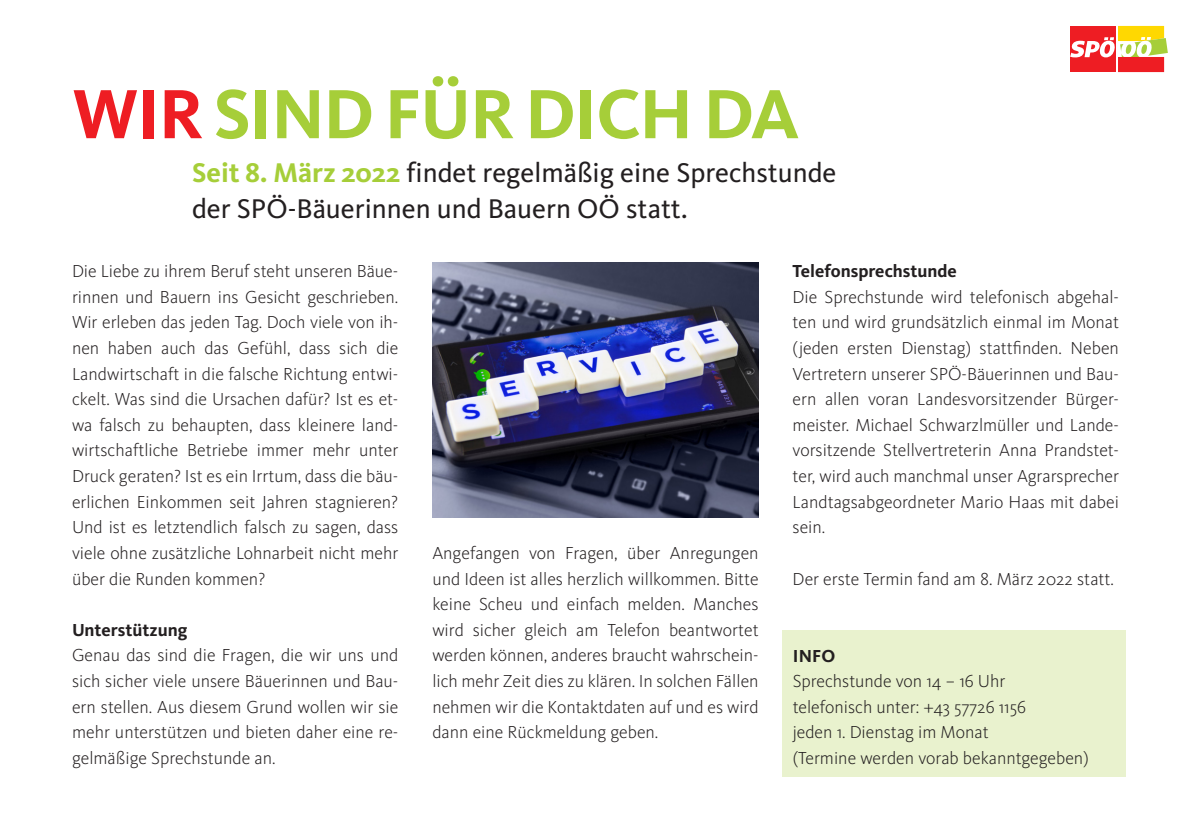
<style>
.page{position:relative;width:1191px;height:840px;background:#fff}
.page>*{position:absolute;margin:0;border:0;box-sizing:border-box;transform-origin:0 0}
.t1{font:700 72px "Kievit OT";letter-spacing:-.02em;color:#a6ce39}
.t2{font:28px/36px "Kievit OT";color:#231f20}
.t3{font:300 18px/25.6px "Kievit OT";color:#231f20;text-align:justify}
.t4{font:700 18px "Kievit OT";color:#231f20}
.s1{color:#ee1d23}
.s2{font-weight:700;color:#a6ce39}
</style>
<div class="page">
<svg style="left:1070px;top:26px;width:97px;height:46px"></svg>
<div style="left:782px;top:629px;width:344px;height:146px;background:#e9f2ce"></div>
<img style="left:432px;top:263px;width:326px;height:254px">
<h1 class="t1" style="left:72px;top:72px;width:728px"><span class="s1">WIR</span> SIND FÜR DICH DA</h1>
<h2 class="t2" style="left:192px;top:154px;width:646px"><span class="s2">Seit 8. März 2022</span> findet regelmäßig eine Sprechstunde der SPÖ-Bäuerinnen und Bauern OÖ statt.</h2>
<p class="t3" style="left:72px;top:258px;width:328px">Die Liebe zu ihrem Beruf steht unseren Bäue&shy;rinnen und Bauern ins Gesicht geschrieben.<br>Wir erleben das jeden Tag. Doch viele von ih&shy;nen haben auch das Gefühl, dass sich die Landwirtschaft in die falsche Richtung entwi&shy;ckelt. Was sind die Ursachen dafür? Ist es et&shy;wa falsch zu behaupten, dass kleinere land&shy;wirtschaftliche Betriebe immer mehr unter Druck geraten? Ist es ein Irrtum, dass die bäu&shy;erlichen Einkommen seit Jahren stagnieren?<br>Und ist es letztendlich falsch zu sagen, dass viele ohne zusätzliche Lohnarbeit nicht mehr über die Runden kommen?</p>
<p class="t4" style="left:72px;top:619px;width:117px">Unterstützung</p>
<p class="t3" style="left:72px;top:642px;width:328px">Genau das sind die Fragen, die wir uns und sich sicher viele unsere Bäuerinnen und Bau&shy;ern stellen. Aus diesem Grund wollen wir sie mehr unterstützen und bieten daher eine re&shy;gelmäßige Sprechstunde an.</p>
<p class="t3" style="left:432px;top:540px;width:328px">Angefangen von Fragen, über Anregungen und Ideen ist alles herzlich willkommen. Bitte keine Scheu und einfach melden. Manches wird sicher gleich am Telefon beantwortet werden können, anderes braucht wahrschein&shy;lich mehr Zeit dies zu klären. In solchen Fällen nehmen wir die Kontaktdaten auf und es wird dann eine Rückmeldung geben.</p>
<p class="t4" style="left:792px;top:260px;width:166px">Telefonsprechstunde</p>
<p class="t3" style="left:792px;top:284px;width:328px">Die Sprechstunde wird telefonisch abgehal&shy;ten und wird grundsätzlich einmal im Monat (jeden ersten Dienstag) stattfinden. Neben Vertretern unserer SPÖ-Bäuerinnen und Bau&shy;ern allen voran Landesvorsitzender Bürger&shy;meister. Michael Schwarzlmüller und Lande&shy;vorsitzende Stellvertreterin Anna Prandstet&shy;ter, wird auch manchmal unser Agrarsprecher Landtagsabgeordneter Mario Haas mit dabei sein.</p>
<p class="t3" style="left:792px;top:565px;width:323px">Der erste Termin fand am 8. März 2022 statt.</p>
<p class="t4" style="left:792px;top:644px;width:44px">INFO</p>
<p class="t3" style="left:792px;top:668px;width:297px;text-align:left">Sprechstunde von 14 – 16 Uhr telefonisch unter: +43 57726 1156<br>jeden 1. Dienstag im Monat<br>(Termine werden vorab bekanntgegeben)</p>
</div>
